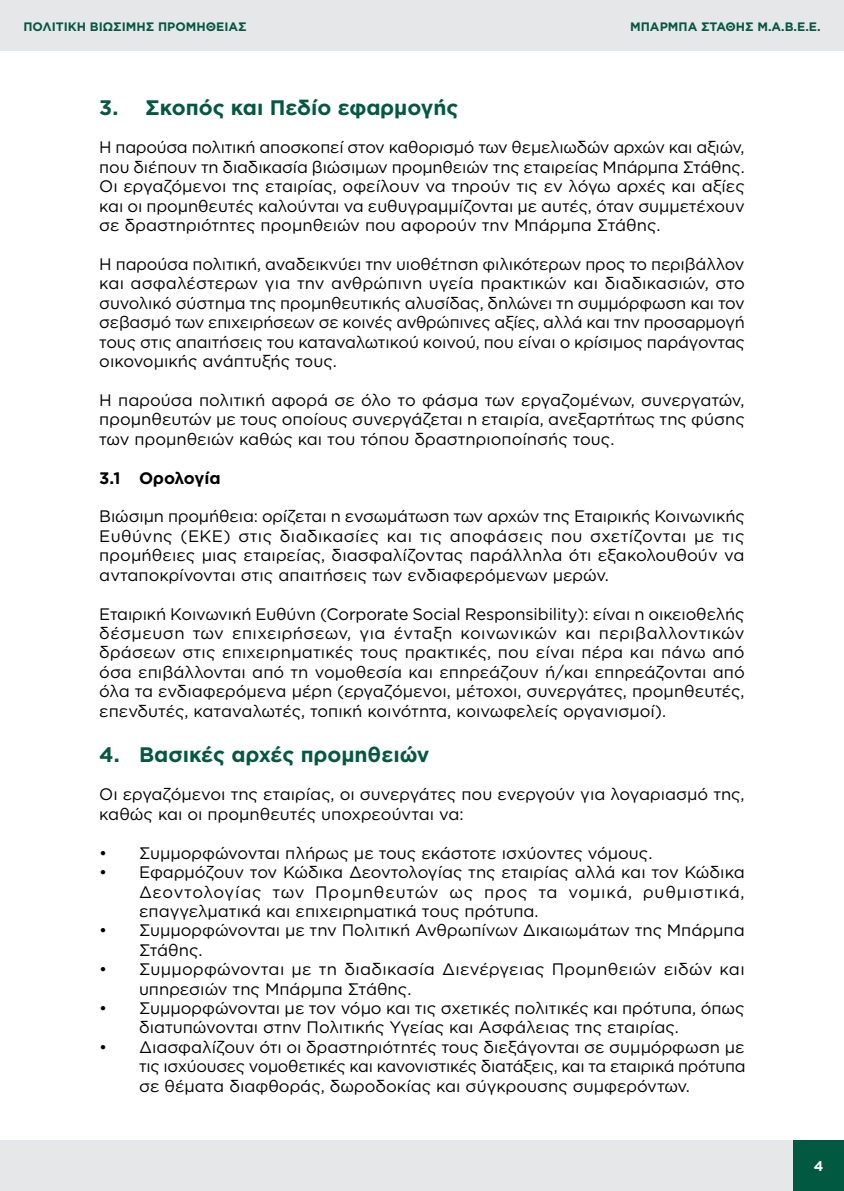
<style>
.page{position:relative;width:844px;height:1191px;background:#fff}
.page>*{position:absolute;margin:0;border:0;box-sizing:border-box;transform-origin:0 0}
.t1{font:700 21px "Gotham Greek";color:#005940}
.t2{font:16.62px/19.4px "Gotham Greek";color:#000;text-align:justify}
.t3{font:700 16.62px "Gotham Greek";color:#000}
.t4{font:700 14px "Gotham Greek";color:#fff}
.t5{font:700 12.25px "Gotham Greek";color:#005940}
</style>
<div class="page">
<div style="left:0;top:0;width:843px;height:50px;background:#e6e7e8"></div>
<div style="left:0;top:1140px;width:843px;height:51px;background:#e6e7e8"></div>
<div style="left:793px;top:1140px;width:50px;height:51px;background:#005940"></div>
<p class="t5" style="left:23px;top:19px;width:225px">ΠΟΛΙΤΙΚΗ ΒΙΩΣΙΜΗΣ ΠΡΟΜΗΘΕΙΑΣ</p>
<p class="t5" style="left:630px;top:19px;width:192px">ΜΠΆΡΜΠΑ ΣΤΆΘΗΣ Μ.Α.Β.Ε.Ε.</p>
<p class="t1" style="left:99px;top:95px;width:360px">3. Σκοπός και Πεδίο εφαρμογής</p>
<p class="t2" style="left:99px;top:137px;width:646px">Η παρούσα πολιτική αποσκοπεί στον καθορισμό των θεμελιωδών αρχών και αξιών, που διέπουν τη διαδικασία βιώσιμων προμηθειών της εταιρείας Μπάρμπα Στάθης.<br>Οι εργαζόμενοι της εταιρίας, οφείλουν να τηρούν τις εν λόγω αρχές και αξίες και οι προμηθευτές καλούνται να ευθυγραμμίζονται με αυτές, όταν συμμετέχουν σε δραστηριότητες προμηθειών που αφορούν την Μπάρμπα Στάθης.</p>
<p class="t2" style="left:99px;top:254px;width:647px">Η παρούσα πολιτική, αναδεικνύει την υιοθέτηση φιλικότερων προς το περιβάλλον και ασφαλέστερων για την ανθρώπινη υγεία πρακτικών και διαδικασιών, στο συνολικό σύστημα της προμηθευτικής αλυσίδας, δηλώνει τη συμμόρφωση και τον σεβασμό των επιχειρήσεων σε κοινές ανθρώπινες αξίες, αλλά και την προσαρμογή τους στις απαιτήσεις του καταναλωτικού κοινού, που είναι ο κρίσιμος παράγοντας οικονομικής ανάπτυξής τους.</p>
<p class="t2" style="left:99px;top:390px;width:647px">Η παρούσα πολιτική αφορά σε όλο το φάσμα των εργαζομένων, συνεργατών, προμηθευτών με τους οποίους συνεργάζεται η εταιρία, ανεξαρτήτως της φύσης των προμηθειών καθώς και του τόπου δραστηριοποίησής τους.</p>
<p class="t3" style="left:99px;top:468px;width:123px">3.1 Ορολογία</p>
<p class="t2" style="left:99px;top:506px;width:646px">Βιώσιμη προμήθεια: ορίζεται η ενσωμάτωση των αρχών της Εταιρικής Κοινωνικής Ευθύνης (ΕΚΕ) στις διαδικασίες και τις αποφάσεις που σχετίζονται με τις προμήθειες μιας εταιρείας, διασφαλίζοντας παράλληλα ότι εξακολουθούν να ανταποκρίνονται στις απαιτήσεις των ενδιαφερόμενων μερών.</p>
<p class="t2" style="left:99px;top:604px;width:647px">Εταιρική Κοινωνική Ευθύνη (Corporate Social Responsibility): είναι η οικειοθελής δέσμευση των επιχειρήσεων, για ένταξη κοινωνικών και περιβαλλοντικών δράσεων στις επιχειρηματικές τους πρακτικές, που είναι πέρα και πάνω από όσα επιβάλλονται από τη νομοθεσία και επηρεάζουν ή/και επηρεάζονται από όλα τα ενδιαφερόμενα μέρη (εργαζόμενοι, μέτοχοι, συνεργάτες, προμηθευτές, επενδυτές, καταναλωτές, τοπική κοινότητα, κοινωφελείς οργανισμοί).</p>
<p class="t1" style="left:99px;top:742px;width:331px">4. Βασικές αρχές προμηθειών</p>
<p class="t2" style="left:99px;top:784px;width:646px">Οι εργαζόμενοι της εταιρίας, οι συνεργάτες που ενεργούν για λογαριασμό της, καθώς και οι προμηθευτές υποχρεούνται να:</p>
<p class="t2" style="left:99px;top:842px;width:554px">• Συμμορφώνονται πλήρως με τους εκάστοτε ισχύοντες νόμους.</p>
<p class="t2" style="left:139px;top:862px;width:607px;text-indent:-40px">• Εφαρμόζουν τον Κώδικα Δεοντολογίας της εταιρίας αλλά και τον Κώδικα Δεοντολογίας των Προμηθευτών ως προς τα νομικά, ρυθμιστικά, επαγγελματικά και επιχειρηματικά τους πρότυπα.</p>
<p class="t2" style="left:139px;top:920px;width:607px;text-indent:-40px">• Συμμορφώνονται με την Πολιτική Ανθρωπίνων Δικαιωμάτων της Μπάρμπα<br>Στάθης.</p>
<p class="t2" style="left:139px;top:959px;width:607px;text-indent:-40px">• Συμμορφώνονται με τη διαδικασία Διενέργειας Προμηθειών ειδών και υπηρεσιών της Μπάρμπα Στάθης.</p>
<p class="t2" style="left:139px;top:998px;width:607px;text-indent:-40px">• Συμμορφώνονται με τον νόμο και τις σχετικές πολιτικές και πρότυπα, όπως διατυπώνονται στην Πολιτικής Υγείας και Ασφάλειας της εταιρίας.</p>
<p class="t2" style="left:139px;top:1037px;width:608px;text-indent:-40px">• Διασφαλίζουν ότι οι δραστηριότητές τους διεξάγονται σε συμμόρφωση με τις ισχύουσες νομοθετικές και κανονιστικές διατάξεις, και τα εταιρικά πρότυπα σε θέματα διαφθοράς, δωροδοκίας και σύγκρουσης συμφερόντων.</p>
<p class="t4" style="left:813px;top:1157px;width:11px">4</p>
</div>
